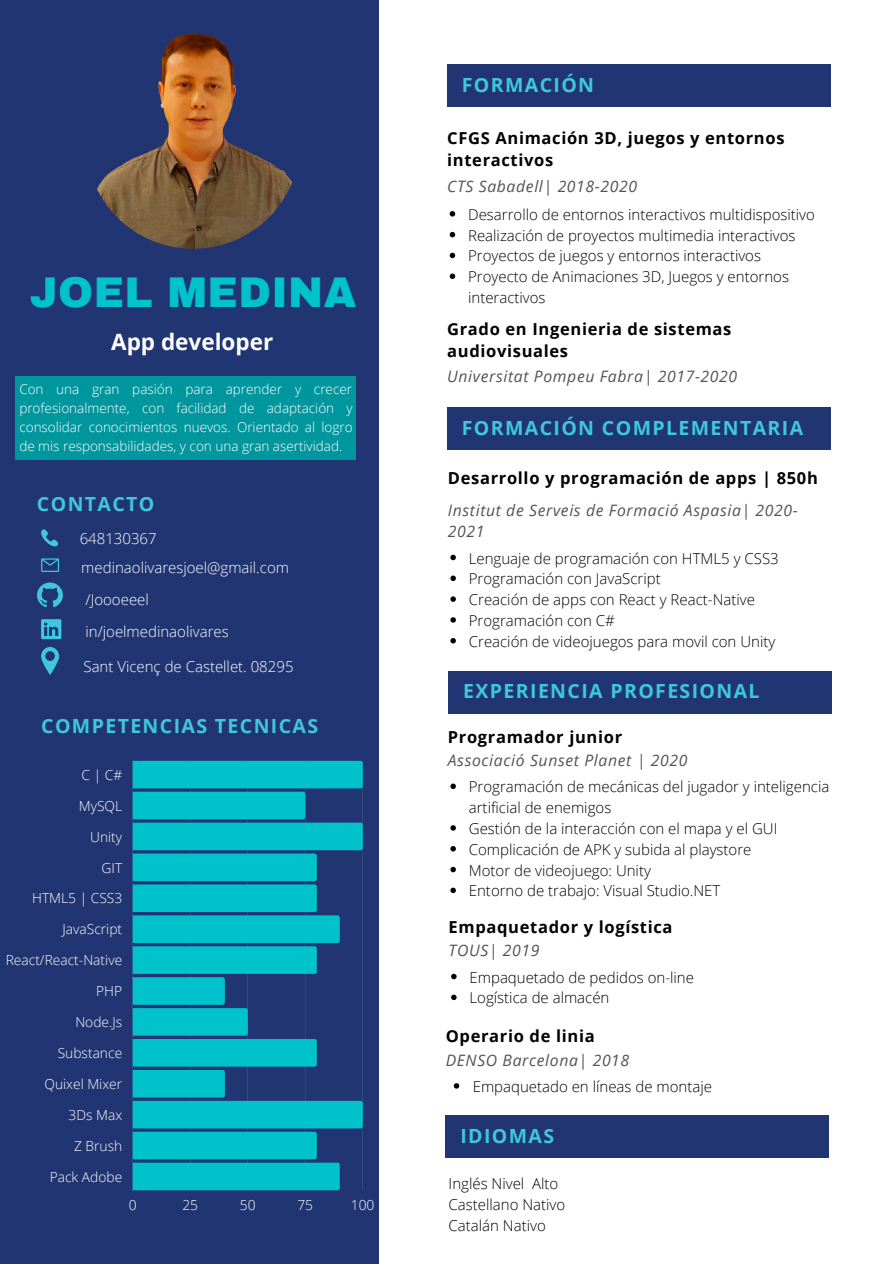
<style>
.page{position:relative;width:894px;height:1264px;background:#fff}
.page>*{position:absolute;margin:0;border:0;box-sizing:border-box;transform-origin:0 0}
.t1{font:900 42px "Archivo";letter-spacing:.01em;color:#00c2cb}
.t2{font:700 22.5px "Open Sans";color:#fff}
.t3{font:700 19.5px "Open Sans";letter-spacing:.07em;color:#3fc7df}
.t4{font:700 16.5px/21.5px "Open Sans";letter-spacing:.04em;color:#000}
.t5{font:italic 15.75px/21.5px "Open Sans";letter-spacing:.04em;color:#545454}
.t6{font:300 15px/20.9px "Open Sans";color:#000}
.t7{font:300 15px "Open Sans";color:#fff}
.t8{font:300 13.8px "Open Sans";color:#fff}
.t9{font:300 13.5px/19.2px "Open Sans";color:#fff;text-align:justify}
</style>
<div class="page">
<div style="left:0;top:0;width:378px;height:1263px;background:#203572"></div>
<img style="left:86px;top:34px;width:214px;height:215px;border-radius:50%">
<svg style="left:41px;top:529px;width:17px;height:18px"></svg>
<svg style="left:41px;top:558px;width:18px;height:14px"></svg>
<svg style="left:37px;top:582px;width:26px;height:25px"></svg>
<svg style="left:41px;top:619px;width:20px;height:20px"></svg>
<svg style="left:449px;top:211px;width:6px;height:5px"></svg>
<svg style="left:449px;top:232px;width:6px;height:5px"></svg>
<svg style="left:449px;top:253px;width:6px;height:5px"></svg>
<svg style="left:449px;top:273px;width:6px;height:6px"></svg>
<div style="left:447px;top:64px;width:383px;height:43px;background:#203572"></div>
<svg style="left:41px;top:647px;width:18px;height:28px"></svg>
<div style="left:447px;top:407px;width:383px;height:43px;background:#203572"></div>
<svg style="left:450px;top:554px;width:6px;height:6px"></svg>
<svg style="left:450px;top:575px;width:6px;height:6px"></svg>
<svg style="left:450px;top:596px;width:6px;height:6px"></svg>
<svg style="left:450px;top:617px;width:6px;height:5px"></svg>
<svg style="left:450px;top:638px;width:6px;height:5px"></svg>
<div style="left:448px;top:670px;width:383px;height:43px;background:#203572"></div>
<svg style="left:450px;top:783px;width:6px;height:6px"></svg>
<svg style="left:450px;top:825px;width:6px;height:5px"></svg>
<svg style="left:450px;top:846px;width:6px;height:5px"></svg>
<svg style="left:450px;top:866px;width:6px;height:6px"></svg>
<svg style="left:450px;top:887px;width:6px;height:6px"></svg>
<svg style="left:451px;top:973px;width:5px;height:6px"></svg>
<svg style="left:451px;top:994px;width:5px;height:6px"></svg>
<svg style="left:453px;top:1083px;width:6px;height:5px"></svg>
<hr style="left:132px;top:760px;width:1px;height:430px;background:#fff">
<hr style="left:362px;top:760px;width:1px;height:430px;background:#fff">
<svg style="left:133px;top:760px;width:229px;height:430px"></svg>
<div style="left:445px;top:1115px;width:383px;height:42px;background:#203572"></div>
<div style="left:16px;top:376px;width:340px;height:83px;background:#00969d"></div>
<p class="t3" style="left:461px;top:71px;width:134px">FORMACIÓN</p>
<p class="t4" style="left:447px;top:127px;width:339px">CFGS Animación 3D, juegos y entornos interactivos</p>
<p class="t1" style="left:30px;top:270px;width:328px">JOEL MEDINA</p>
<p class="t5" style="left:447px;top:176px;width:191px">CTS Sabadell| 2018-2020</p>
<p class="t6" style="left:468px;top:203px;width:348px">Desarrollo de entornos interactivos multidispositivo</p>
<p class="t6" style="left:468px;top:224px;width:329px">Realización de proyectos multimedia interactivos</p>
<p class="t6" style="left:468px;top:245px;width:294px">Proyectos de juegos y entornos interactivos</p>
<p class="t6" style="left:468px;top:266px;width:322px">Proyecto de Animaciones 3D, Juegos y entornos interactivos</p>
<p class="t2" style="left:111px;top:326px;width:163px">App developer</p>
<p class="t4" style="left:447px;top:318px;width:286px">Grado en Ingenieria de sistemas audiovisuales</p>
<p class="t5" style="left:447px;top:365px;width:291px">Universitat Pompeu Fabra| 2017-2020</p>
<p class="t3" style="left:461px;top:414px;width:343px">FORMACIÓN COMPLEMENTARIA</p>
<p class="t4" style="left:448px;top:467px;width:371px">Desarrollo y programación de apps | 850h</p>
<p class="t9" style="left:19px;top:379px;width:335px">Con una gran pasión para aprender y crecer profesionalmente, con facilidad de adaptación y consolidar conocimientos nuevos. Orientado al logro de mis responsabilidades, y con una gran asertividad.</p>
<p class="t3" style="left:37px;top:490px;width:119px">CONTACTO</p>
<p class="t7" style="left:80px;top:527px;width:79px">648130367</p>
<p class="t7" style="left:81px;top:557px;width:209px">medinaolivaresjoel@gmail.com</p>
<p class="t7" style="left:86px;top:589px;width:65px">/Joooeeel</p>
<p class="t7" style="left:85px;top:621px;width:145px">in/joelmedinaolivares</p>
<p class="t7" style="left:83px;top:656px;width:211px">Sant Vicenç de Castellet. 08295</p>
<p class="t3" style="left:41px;top:712px;width:278px">COMPETENCIAS TECNICAS</p>
<p class="t8" style="left:82px;top:765px;width:42px">C|C#</p>
<p class="t8" style="left:79px;top:796px;width:45px">MySQL</p>
<p class="t8" style="left:90px;top:826px;width:34px">Unity</p>
<p class="t8" style="left:101px;top:857px;width:22px">GIT</p>
<p class="t8" style="left:32px;top:888px;width:91px">HTML5 | CSS3</p>
<p class="t8" style="left:62px;top:919px;width:61px">JavaScript</p>
<p class="t8" style="left:6px;top:950px;width:118px">React/React-Native</p>
<p class="t8" style="left:96px;top:981px;width:28px">PHP</p>
<p class="t8" style="left:75px;top:1012px;width:48px">Node.Js</p>
<p class="t8" style="left:58px;top:1043px;width:66px">Substance</p>
<p class="t8" style="left:44px;top:1074px;width:79px">Quixel Mixer</p>
<p class="t8" style="left:69px;top:1104px;width:55px">3Ds Max</p>
<p class="t8" style="left:74px;top:1135px;width:50px">Z Brush</p>
<p class="t8" style="left:50px;top:1166px;width:74px">Pack Adobe</p>
<p class="t8" style="left:129px;top:1195px;width:9px">0</p>
<p class="t8" style="left:182px;top:1195px;width:17px">25</p>
<p class="t8" style="left:240px;top:1195px;width:17px">50</p>
<p class="t8" style="left:297px;top:1195px;width:17px">75</p>
<p class="t8" style="left:351px;top:1195px;width:25px">100</p>
<p class="t5" style="left:448px;top:499px;width:351px">Institut de Serveis de Formació Aspasia| 2020-<br>2021</p>
<p class="t6" style="left:468px;top:547px;width:311px">Lenguaje de programación con HTML5 y CSS3</p>
<p class="t6" style="left:468px;top:568px;width:193px">Programación con JavaScript</p>
<p class="t6" style="left:468px;top:589px;width:287px">Creación de apps con React y React-Native</p>
<p class="t6" style="left:468px;top:609px;width:147px">Programación con C#</p>
<p class="t6" style="left:468px;top:630px;width:308px">Creación de videojuegos para movil con Unity</p>
<p class="t3" style="left:463px;top:677px;width:298px">EXPERIENCIA PROFESIONAL</p>
<p class="t4" style="left:448px;top:725px;width:176px">Programador junior</p>
<p class="t6" style="left:468px;top:776px;width:362px">Programación de mecánicas del jugador y inteligencia artificial de enemigos</p>
<p class="t6" style="left:468px;top:817px;width:310px">Gestión de la interacción con el mapa y el GUI</p>
<p class="t6" style="left:468px;top:838px;width:284px">Complicación de APK y subida al playstore</p>
<p class="t6" style="left:468px;top:859px;width:183px">Motor de videojuego: Unity</p>
<p class="t6" style="left:468px;top:880px;width:253px">Entorno de trabajo: Visual Studio.NET</p>
<p class="t5" style="left:448px;top:749px;width:241px">Associació Sunset Planet | 2020</p>
<p class="t4" style="left:448px;top:915px;width:225px">Empaquetador y logística</p>
<p class="t6" style="left:469px;top:966px;width:226px">Empaquetado de pedidos on-line</p>
<p class="t6" style="left:469px;top:987px;width:141px">Logística de almacén</p>
<p class="t5" style="left:448px;top:938px;width:92px">TOUS| 2019</p>
<p class="t4" style="left:445px;top:1025px;width:150px">Operario de linia</p>
<p class="t6" style="left:472px;top:1075px;width:241px">Empaquetado en líneas de montaje</p>
<p class="t5" style="left:445px;top:1048px;width:185px">DENSO Barcelona| 2018</p>
<p class="t3" style="left:460px;top:1121px;width:95px">IDIOMAS</p>
<p class="t6" style="left:448px;top:1173px;width:111px">Inglés Nivel Alto</p>
<p class="t6" style="left:448px;top:1193px;width:118px">Castellano Nativo</p>
<p class="t6" style="left:448px;top:1214px;width:99px">Catalán Nativo</p>
</div>
